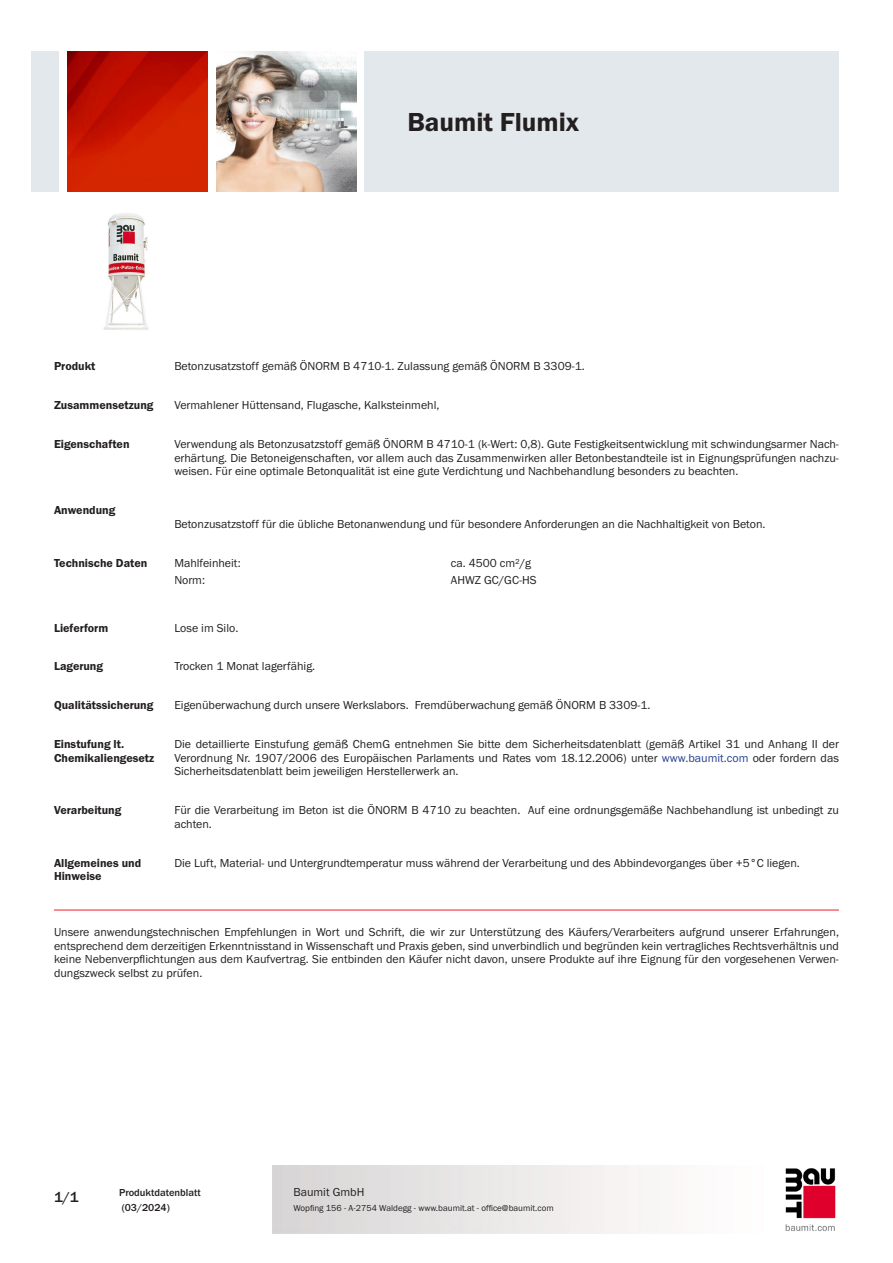
<style>
.page{position:relative;width:893px;height:1263px;background:#fff}
.page>*{position:absolute;margin:0;border:0;box-sizing:border-box;transform-origin:0 0}
.PDS_Produktname{font:27px "BM Franklin Gothic URW Dem";color:#231f20}
.t1{font:500 15px "BM Franklin Gothic URW";color:#231f20}
.PDS_Standard{font:12px/13.5px "BM Franklin Gothic URW Boo";color:#231f20;text-align:justify}
.PDS_Header{font:12px/13.5px "BM Franklin Gothic URW Dem";color:#231f20}
.PDS_Standard_linksbü{font:12px "BM Franklin Gothic URW Boo";color:#231f20}
.t2{font:500 10.5px/15px "BM Franklin Gothic URW";color:#231f20}
.t3{font:9px "BM Franklin Gothic URW Boo";color:#231f20}
.s1{color:#253f8e}
</style>
<div class="page">
<img style="left:785px;top:1168px;width:51px;height:63px">
<div style="left:32px;top:51px;width:27px;height:140px;background:#e2e8eb"></div>
<img style="left:68px;top:52px;width:140px;height:139px">
<img style="left:216px;top:51px;width:141px;height:140px">
<div style="left:365px;top:51px;width:474px;height:140px;background:#e2e8eb"></div>
<img style="left:103px;top:213px;width:46px;height:117px">
<hr style="left:54px;top:910px;width:785px;height:1px;background:#ee1d23">
<p class="PDS_Produktname" style="left:407px;top:106px;width:173px">Baumit Flumix</p>
<p class="PDS_Header" style="left:54px;top:360px;width:43px">Produkt</p>
<p class="PDS_Standard" style="left:174px;top:360px;width:412px">Betonzusatzstoff gemäß ÖNORM B 4710-1. Zulassung gemäß ÖNORM B 3309-1.</p>
<p class="PDS_Header" style="left:54px;top:399px;width:101px">Zusammensetzung</p>
<p class="PDS_Standard" style="left:174px;top:399px;width:267px">Vermahlener Hüttensand, Flugasche, Kalksteinmehl,</p>
<p class="PDS_Header" style="left:54px;top:438px;width:77px">Eigenschaften</p>
<p class="PDS_Standard" style="left:174px;top:438px;width:666px">Verwendung als Betonzusatzstoff gemäß ÖNORM B 4710-1 (k-Wert: 0,8). Gute Festigkeitsentwicklung mit schwindungsarmer Nach&shy;erhärtung. Die Betoneigenschaften, vor allem auch das Zusammenwirken aller Betonbestandteile ist in Eignungsprüfungen nachzu&shy;weisen. Für eine optimale Betonqualität ist eine gute Verdichtung und Nachbehandlung besonders zu beachten.</p>
<p class="PDS_Header" style="left:54px;top:504px;width:63px">Anwendung</p>
<p class="PDS_Standard" style="left:174px;top:517px;width:593px">Betonzusatzstoff für die übliche Betonanwendung und für besondere Anforderungen an die Nachhaltigkeit von Beton.</p>
<p class="PDS_Header" style="left:54px;top:556px;width:95px">Technische Daten</p>
<p class="PDS_Standard_linksbü" style="left:174px;top:555px;width:68px">Mahlfeinheit:</p>
<p class="PDS_Standard_linksbü" style="left:451px;top:555px;width:82px">ca. 4500 cm²/g</p>
<p class="PDS_Standard_linksbü" style="left:174px;top:573px;width:32px">Norm:</p>
<p class="PDS_Standard_linksbü" style="left:451px;top:573px;width:87px">AHWZ GC/GC-HS</p>
<p class="PDS_Header" style="left:54px;top:621px;width:56px">Lieferform</p>
<p class="PDS_Standard" style="left:174px;top:621px;width:65px">Lose im Silo.</p>
<p class="PDS_Header" style="left:54px;top:660px;width:51px">Lagerung</p>
<p class="PDS_Standard" style="left:174px;top:660px;width:142px">Trocken 1 Monat lagerfähig.</p>
<p class="PDS_Header" style="left:54px;top:699px;width:101px">Qualitätssicherung</p>
<p class="PDS_Standard" style="left:174px;top:699px;width:478px">Eigenüberwachung durch unsere Werkslabors. ␍Fremdüberwachung gemäß ÖNORM B 3309-1.</p>
<p class="PDS_Header" style="left:54px;top:738px;width:102px">Einstufung lt.<br>Chemikaliengesetz</p>
<p class="PDS_Standard" style="left:174px;top:738px;width:666px">Die detaillierte Einstufung gemäß ChemG entnehmen Sie bitte dem Sicherheitsdatenblatt (gemäß Artikel 31 und Anhang II der Verordnung Nr. 1907/2006 des Europäischen Parlaments und Rates vom 18.12.2006) unter <span class="s1">www.baumit.com</span> oder fordern das Sicherheitsdatenblatt beim jeweiligen Herstellerwerk an.</p>
<p class="PDS_Header" style="left:54px;top:804px;width:69px">Verarbeitung</p>
<p class="PDS_Standard" style="left:174px;top:804px;width:666px">Für die Verarbeitung im Beton ist die ÖNORM B 4710 zu beachten. Auf eine ordnungsgemäße Nachbehandlung ist unbedingt zu achten.</p>
<p class="PDS_Header" style="left:54px;top:856px;width:89px">Allgemeines und<br>Hinweise</p>
<p class="PDS_Standard" style="left:174px;top:856px;width:627px">Die Luft, Material- und Untergrundtemperatur muss während der Verarbeitung und des Abbindevorganges über +5°C liegen.</p>
<p class="PDS_Standard" style="left:54px;top:925px;width:786px">Unsere anwendungstechnischen Empfehlungen in Wort und Schrift, die wir zur Unterstützung des Käufers/Verarbeiters aufgrund unserer Erfahrungen, entsprechend dem derzeitigen Erkenntnisstand in Wissenschaft und Praxis geben, sind unverbindlich und begründen kein vertragliches Rechtsverhältnis und keine Nebenverpflichtungen aus dem Kaufvertrag. Sie entbinden den Käufer nicht davon, unsere Produkte auf ihre Eignung für den vorgesehenen Verwen&shy;dungszweck selbst zu prüfen.</p>
<p class="t1" style="left:54px;top:1188px;width:26px">1/1</p>
<p class="t2" style="left:119px;top:1185px;width:83px">Produktdatenblatt (03/2024)</p>
<p class="PDS_Standard" style="left:293px;top:1185px;width:73px">Baumit GmbH</p>
<p class="t3" style="left:293px;top:1202px;width:262px">Wopfing 156 - A-2754 Waldegg - www.baumit.at - office@baumit.com</p>
</div>
